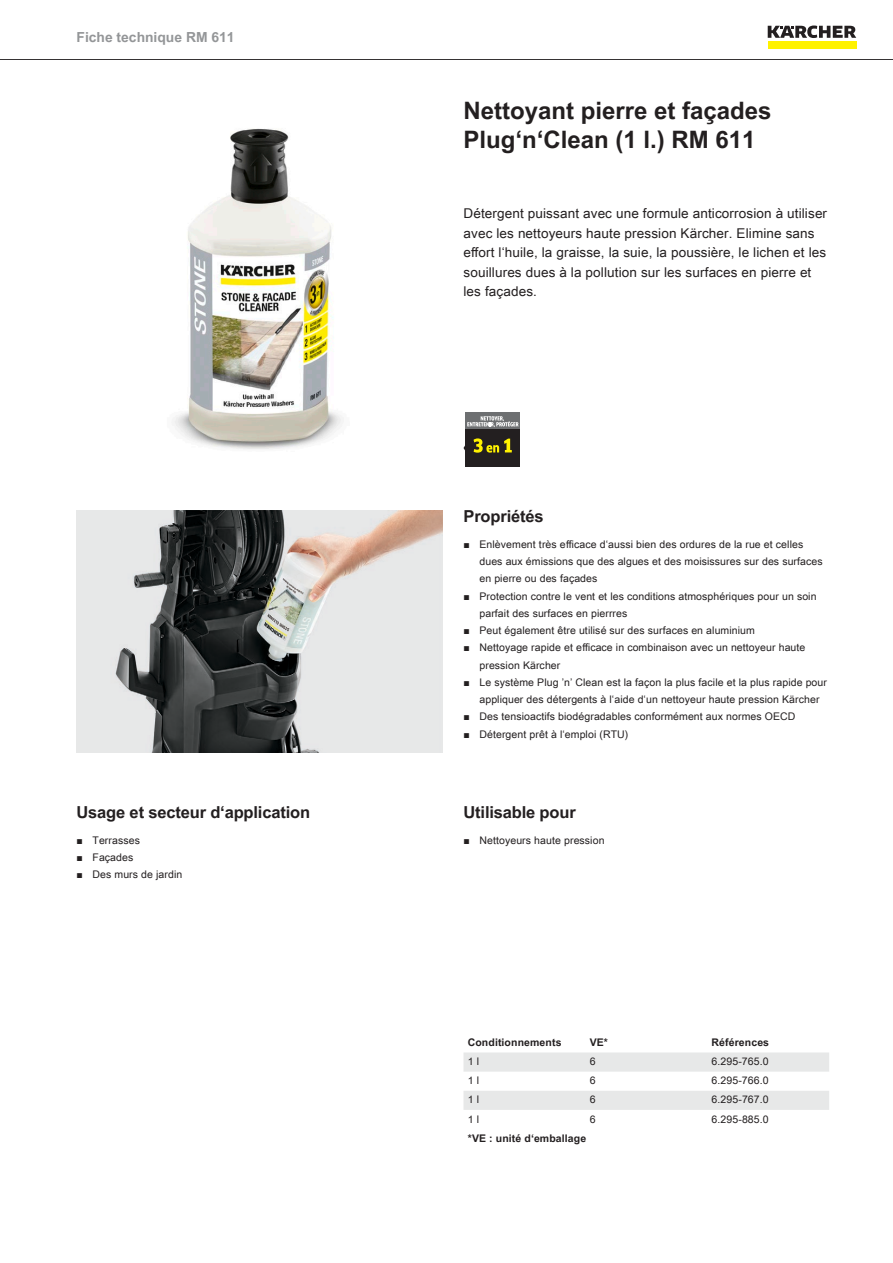
<style>
.page{position:relative;width:893px;height:1263px;background:#fff}
.page>*{position:absolute;margin:0;border:0;box-sizing:border-box;transform-origin:0 0}
.t1{font:700 24px/28.8px "Arial Unicode MS";color:#231f20}
.t2{font:700 16.5px "Arial Unicode MS";letter-spacing:-.01em;color:#231f20}
.t3{font:700 13.8px "Arial Unicode MS";color:#949698}
.t4{font:13.5px/19.5px "Arial Unicode MS";letter-spacing:.01em;color:#231f20}
.t5{font:10.5px/17.2px "Arial Unicode MS";letter-spacing:.01em;color:#231f20}
.t6{font:700 10.5px "Arial Unicode MS";letter-spacing:.01em;color:#231f20}
.s1{font-family:"Arial"}
</style>
<div class="page">
<hr style="left:0;top:59px;width:893px;height:1px;background:#231f20">
<div style="left:768px;top:42px;width:88px;height:7px;background:#fff200"></div>
<svg style="left:768px;top:26px;width:88px;height:12px"></svg>
<img style="left:172px;top:128px;width:172px;height:321px">
<div style="left:466px;top:412px;width:54px;height:17px;background:#6d6f71"></div>
<div style="left:466px;top:429px;width:54px;height:38px;background:#231f20"></div>
<svg style="left:473px;top:438px;width:39px;height:15px"></svg>
<svg style="left:467px;top:416px;width:52px;height:11px"></svg>
<svg style="left:463px;top:444px;width:3px;height:7px"></svg>
<img style="left:77px;top:510px;width:365px;height:243px">
<svg style="left:463px;top:1052px;width:366px;height:58px"></svg>
<h3 class="t3" style="left:77px;top:27px;width:160px">Fiche technique RM 611</h3>
<h2 class="t2" style="left:77px;top:800px;width:235px">Usage et secteur d‘application</h2>
<p class="t5" style="left:77px;top:831px;width:65px"><span class="s1">■</span> Terrasses</p>
<p class="t5" style="left:77px;top:848px;width:58px"><span class="s1">■</span> Façades</p>
<p class="t5" style="left:77px;top:866px;width:107px"><span class="s1">■</span> Des murs de jardin</p>
<h1 class="t1" style="left:463px;top:97px;width:310px">Nettoyant pierre et façades<br>Plug‘n‘Clean (1 l.) RM 611</h1>
<p class="t4" style="left:463px;top:203px;width:365px">Détergent puissant avec une formule anticorrosion à utiliser avec les nettoyeurs haute pression Kärcher. Elimine sans effort l‘huile, la graisse, la suie, la poussière, le lichen et les souillures dues à la pollution sur les surfaces en pierre et les façades.</p>
<h2 class="t2" style="left:463px;top:504px;width:82px">Propriétés</h2>
<p class="t5" style="left:479px;top:535px;width:345px;text-indent:-16px"><span class="s1">■</span> Enlèvement très efficace d‘aussi bien des ordures de la rue et celles dues aux émissions que des algues et des moisissures sur des surfaces en pierre ou des façades</p>
<p class="t5" style="left:479px;top:587px;width:339px;text-indent:-16px"><span class="s1">■</span> Protection contre le vent et les conditions atmosphériques pour un soin parfait des surfaces en pierrres</p>
<p class="t5" style="left:463px;top:622px;width:293px"><span class="s1">■</span> Peut également être utilisé sur des surfaces en aluminium</p>
<p class="t5" style="left:479px;top:639px;width:327px;text-indent:-16px"><span class="s1">■</span> Nettoyage rapide et efficace in combinaison avec un nettoyeur haute pression Kärcher</p>
<p class="t5" style="left:479px;top:673px;width:349px;text-indent:-16px"><span class="s1">■</span> Le système Plug ’n’ Clean est la façon la plus facile et la plus rapide pour appliquer des détergents à l‘aide d‘un nettoyeur haute pression Kärcher</p>
<p class="t5" style="left:463px;top:708px;width:334px"><span class="s1">■</span> Des tensioactifs biodégradables conformément aux normes OECD</p>
<p class="t5" style="left:463px;top:725px;width:166px"><span class="s1">■</span> Détergent prêt à l‘emploi (RTU)</p>
<h2 class="t2" style="left:463px;top:800px;width:114px">Utilisable pour</h2>
<p class="t5" style="left:463px;top:831px;width:143px"><span class="s1">■</span> Nettoyeurs haute pression</p>
<p class="t6" style="left:468px;top:1034px;width:95px">Conditionnements</p>
<p class="t6" style="left:590px;top:1034px;width:20px">VE*</p>
<p class="t6" style="left:712px;top:1034px;width:59px">Références</p>
<p class="t5" style="left:468px;top:1052px;width:13px">1 l</p>
<p class="t5" style="left:590px;top:1052px;width:7px">6</p>
<p class="t5" style="left:712px;top:1052px;width:59px">6.295-765.0</p>
<p class="t5" style="left:468px;top:1072px;width:13px">1 l</p>
<p class="t5" style="left:590px;top:1072px;width:7px">6</p>
<p class="t5" style="left:712px;top:1072px;width:59px">6.295-766.0</p>
<p class="t5" style="left:468px;top:1091px;width:13px">1 l</p>
<p class="t5" style="left:590px;top:1091px;width:7px">6</p>
<p class="t5" style="left:712px;top:1091px;width:59px">6.295-767.0</p>
<p class="t5" style="left:468px;top:1110px;width:13px">1 l</p>
<p class="t5" style="left:590px;top:1110px;width:7px">6</p>
<p class="t5" style="left:712px;top:1110px;width:59px">6.295-885.0</p>
<p class="t6" style="left:468px;top:1130px;width:120px">*VE : unité d‘emballage</p>
</div>
